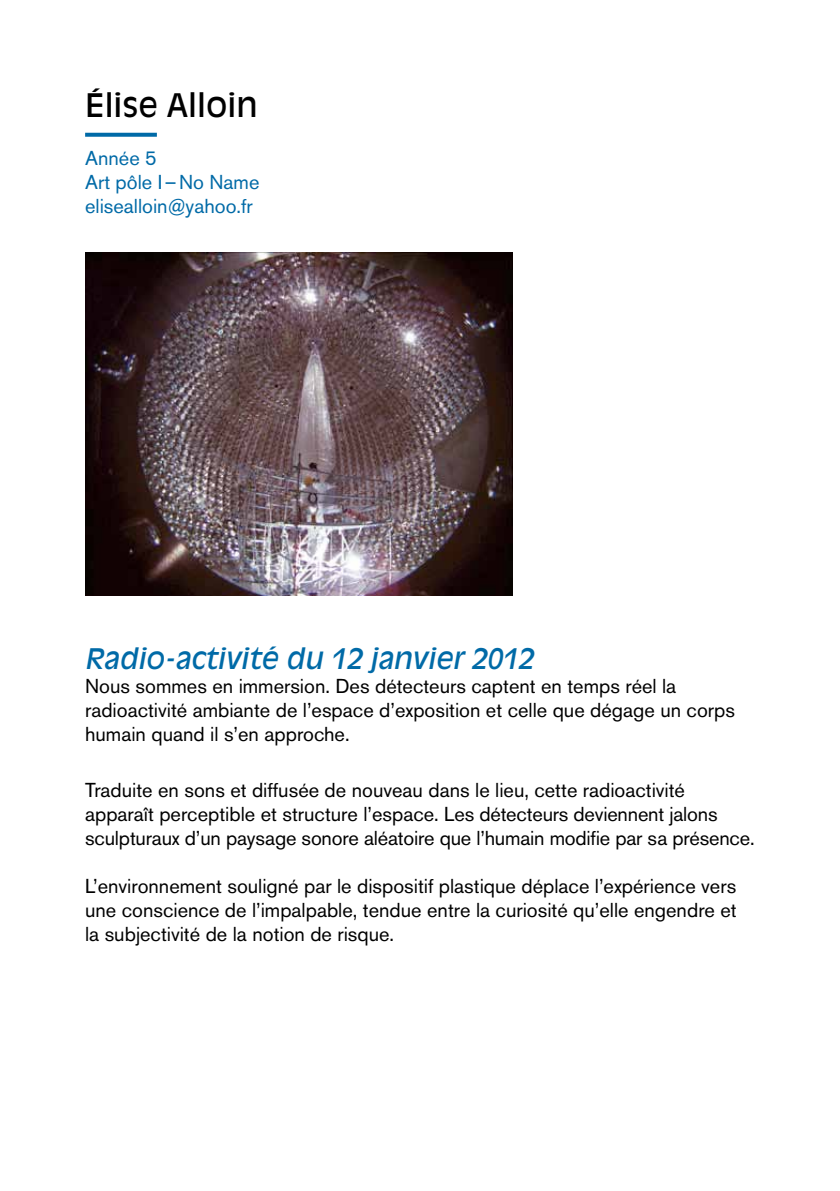
<style>
.page{position:relative;width:840px;height:1191px;background:#fff}
.page>*{position:absolute;margin:0;border:0;box-sizing:border-box;transform-origin:0 0}
.t1{font:32px "Antique Olive Std";color:#000}
.t2{font:italic 28px "Antique Olive Std";color:#006aa7}
.t3{font:20px/24px "Akzidenz Grotesk BE";color:#000}
.t4{font:20px/24px "Akzidenz Grotesk BE";color:#006aa7}
</style>
<div class="page">
<svg style="left:85px;top:133px;width:72px;height:4px"></svg>
<img style="left:85px;top:252px;width:427px;height:343px">
<h1 class="t1" style="left:85px;top:86px;width:174px">Élise Alloin</h1>
<p class="t4" style="left:85px;top:146px;width:176px">Année 5<br>Art pôle I–No Name elisealloin@yahoo.fr</p>
<h2 class="t2" style="left:85px;top:642px;width:450px">Radio-activité du 12 janvier 2012</h2>
<p class="t3" style="left:85px;top:674px;width:651px">Nous sommes en immersion. Des détecteurs captent en temps réel la radioactivité ambiante de l’espace d’exposition et celle que dégage un corps humain quand il s’en approche.</p>
<p class="t3" style="left:85px;top:778px;width:670px">Traduite en sons et diffusée de nouveau dans le lieu, cette radioactivité apparaît perceptible et structure l’espace. Les détecteurs deviennent jalons sculpturaux d’un paysage sonore aléatoire que l’humain modifie par sa présence.</p>
<p class="t3" style="left:85px;top:874px;width:652px;text-align:justify">L’environnement souligné par le dispositif plastique déplace l’expérience vers une conscience de l’impalpable, tendue entre la curiosité qu’elle engendre et la subjectivité de la notion de risque.</p>
</div>
